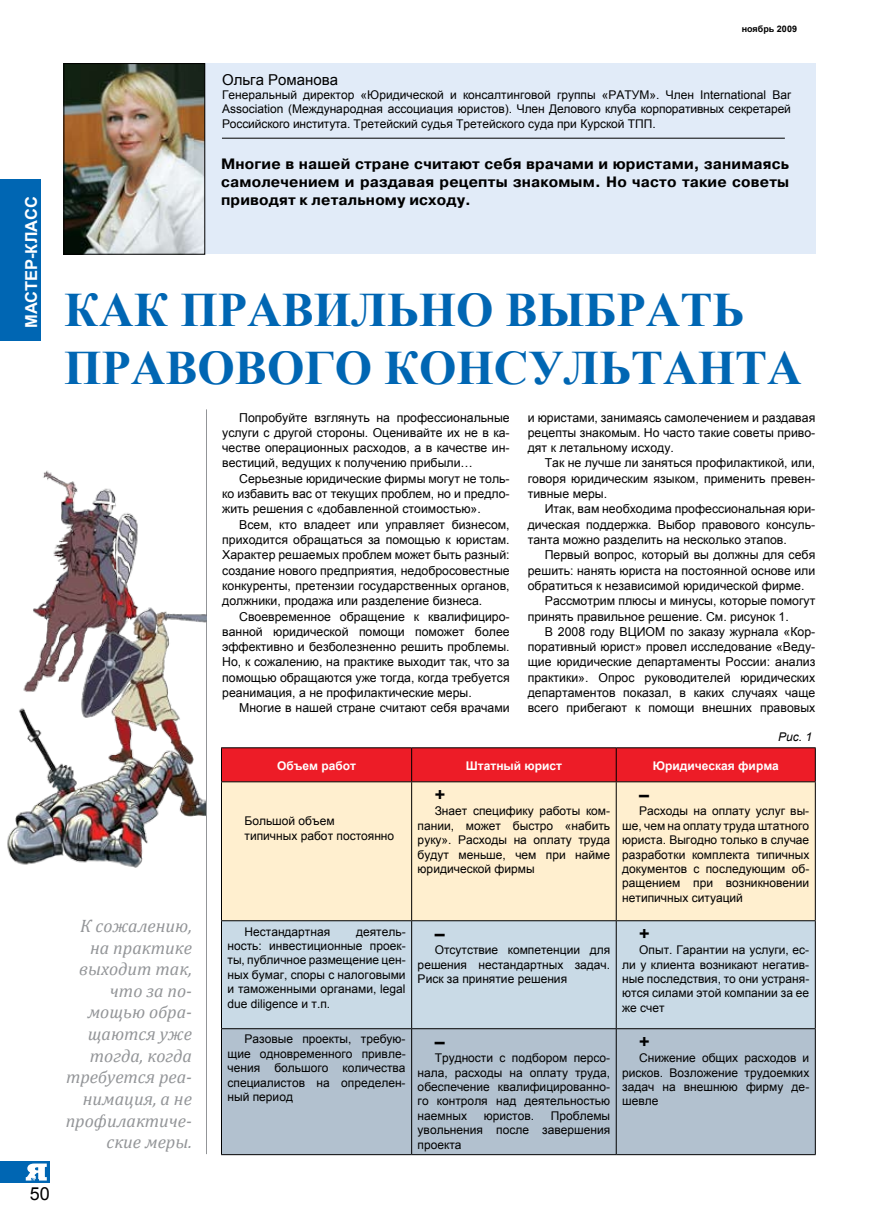
<style>
.page{position:relative;width:893px;height:1225px;background:#fff}
.page>*{position:absolute;margin:0;border:0;box-sizing:border-box;transform-origin:0 0}
.t1{font:700 48px/57.6px "Times New Roman";color:#0066b3}
.t2{font:italic 18px/21.6px "Cambria";color:#939598;text-align:right}
.t3{font:700 18px "Arial";color:#000}
.t4{font:18px "Arial";color:#000}
.t5{font:700 16.5px "Arial";color:#fff}
.t6{font:700 15px/18px "Pragmatica C";letter-spacing:.01em;color:#000;text-align:justify}
.t7{font:15px "Arial";color:#000}
.t8{font:12.3px/15.3px "Arial";color:#000;text-align:justify}
.t9{font:12px/14.4px "Arial";color:#000;text-align:justify}
.t10{font:700 12px "Arial";color:#fff}
.t11{font:italic 12px "Arial";color:#000}
.t12{font:700 9px "Arial";color:#000}
</style>
<div class="page">
<div style="left:0;top:179px;width:40px;height:161px;background:#0066b3"></div>
<div style="left:0;top:1161px;width:50px;height:21px;background:#0066b3"></div>
<svg style="left:26px;top:1163px;width:21px;height:17px"></svg>
<img style="left:23px;top:470px;width:115px;height:222px">
<hr style="left:206px;top:409px;width:1px;height:745px;background:#939598">
<div style="left:64px;top:63px;width:751px;height:191px;background:#e1ebf8"></div>
<img style="left:66px;top:65px;width:137px;height:187px">
<div style="left:64px;top:63px;width:141px;height:191px;border:1px solid #000"></div>
<div style="left:222px;top:748px;width:593px;height:33px;background:#ed1c27"></div>
<div style="left:222px;top:782px;width:593px;height:138px;background:#ffefcf"></div>
<div style="left:222px;top:921px;width:593px;height:107px;background:#c9dae6"></div>
<div style="left:222px;top:1029px;width:593px;height:125px;background:#b2c1cf"></div>
<hr style="left:221px;top:747px;width:191px;height:1px;background:#000">
<hr style="left:221px;top:748px;width:1px;height:33px;background:#000">
<hr style="left:412px;top:747px;width:204px;height:1px;background:#000">
<hr style="left:411px;top:748px;width:1px;height:33px;background:#000">
<hr style="left:616px;top:747px;width:200px;height:1px;background:#000">
<hr style="left:616px;top:748px;width:1px;height:33px;background:#000">
<hr style="left:815px;top:748px;width:1px;height:33px;background:#000">
<hr style="left:221px;top:1029px;width:1px;height:125px;background:#000">
<hr style="left:411px;top:1029px;width:1px;height:125px;background:#000">
<hr style="left:616px;top:1029px;width:1px;height:125px;background:#000">
<hr style="left:815px;top:1029px;width:1px;height:125px;background:#000">
<hr style="left:221px;top:1154px;width:191px;height:1px;background:#000">
<hr style="left:412px;top:1154px;width:204px;height:1px;background:#000">
<hr style="left:616px;top:1154px;width:200px;height:1px;background:#000">
<hr style="left:221px;top:781px;width:191px;height:1px;background:#000">
<hr style="left:221px;top:782px;width:1px;height:138px;background:#000">
<hr style="left:412px;top:781px;width:204px;height:1px;background:#000">
<hr style="left:411px;top:782px;width:1px;height:138px;background:#000">
<hr style="left:616px;top:781px;width:200px;height:1px;background:#000">
<hr style="left:616px;top:782px;width:1px;height:138px;background:#000">
<hr style="left:815px;top:782px;width:1px;height:138px;background:#000">
<hr style="left:221px;top:920px;width:191px;height:1px;background:#000">
<hr style="left:221px;top:921px;width:1px;height:107px;background:#000">
<hr style="left:412px;top:920px;width:204px;height:1px;background:#000">
<hr style="left:411px;top:921px;width:1px;height:107px;background:#000">
<hr style="left:616px;top:920px;width:200px;height:1px;background:#000">
<hr style="left:616px;top:921px;width:1px;height:107px;background:#000">
<hr style="left:815px;top:921px;width:1px;height:107px;background:#000">
<hr style="left:221px;top:1028px;width:191px;height:1px;background:#000">
<hr style="left:412px;top:1028px;width:204px;height:1px;background:#000">
<hr style="left:616px;top:1028px;width:200px;height:1px;background:#000">
<hr style="left:222px;top:138px;width:563px;height:1px;background:#000">
<img style="left:79px;top:601px;width:127px;height:101px">
<img style="left:7px;top:702px;width:198px;height:166px">
<h3 class="t5" style="left:21px;top:328px;width:133px;rotate:-90deg">МАСТЕР-КЛАСС</h3>
<h2 class="t4" style="left:30px;top:1181px;width:22px">50</h2>
<p class="t12" style="left:742px;top:23px;width:57px">ноябрь 2009</p>
<p class="t7" style="left:222px;top:70px;width:118px">Ольга Романова</p>
<p class="t9" style="left:222px;top:88px;width:570px">Генеральный директор «Юридической и консалтинговой группы «РАТУМ». Член International Bar Association (Международная ассоциация юристов). Член Делового клуба корпоративных секретарей Российского института. Третейский судья Третейского суда при Курской ТПП.</p>
<p class="t6" style="left:221px;top:155px;width:570px">Многие в нашей стране считают себя врачами и юристами, занимаясь самолечением и раздавая рецепты знакомым. Но часто такие советы приводят к летальному исходу.</p>
<h1 class="t1" style="left:64px;top:280px;width:739px">Как правильно выбрать правового консультанта</h1>
<p class="t8" style="left:222px;top:410px;width:289px;text-indent:17px">Попробуйте взглянуть на профессиональные услуги с другой стороны. Оценивайте их не в ка&shy;честве операционных расходов, а в качестве ин&shy;вестиций, ведущих к получению прибыли…</p>
<p class="t8" style="left:222px;top:471px;width:289px;text-indent:17px">Серьезные юридические фирмы могут не толь&shy;ко избавить вас от текущих проблем, но и предло&shy;жить решения с «добавленной стоимостью».</p>
<p class="t8" style="left:222px;top:517px;width:289px;text-indent:17px">Всем, кто владеет или управляет бизнесом, приходится обращаться за помощью к юристам.<br>Характер решаемых проблем может быть разный: создание нового предприятия, недобросовестные конкуренты, претензии государственных органов, должники, продажа или разделение бизнеса.</p>
<p class="t8" style="left:222px;top:608px;width:289px;text-indent:17px">Своевременное обращение к квалифициро&shy;ванной юридической помощи поможет более эффективно и безболезненно решить проблемы.<br>Но, к сожалению, на практике выходит так, что за помощью обращаются уже тогда, когда требуется реанимация, а не профилактические меры.</p>
<p class="t8" style="left:239px;top:700px;width:272px">Многие в нашей стране считают себя врачами</p>
<p class="t8" style="left:528px;top:410px;width:289px">и юристами, занимаясь самолечением и раздавая рецепты знакомым. Но часто такие советы приво&shy;дят к летальному исходу.</p>
<p class="t8" style="left:528px;top:455px;width:289px;text-indent:17px">Так не лучше ли заняться профилактикой, или, говоря юридическим языком, применить превен&shy;тивные меры.</p>
<p class="t8" style="left:528px;top:501px;width:289px;text-indent:17px">Итак, вам необходима профессиональная юри&shy;дическая поддержка. Выбор правового консуль&shy;танта можно разделить на несколько этапов.</p>
<p class="t8" style="left:545px;top:547px;width:272px">Первый вопрос, который вы должны для себя</p>
<p class="t8" style="left:528px;top:563px;width:289px">решить: нанять юриста на постоянной основе или</p>
<p class="t8" style="left:528px;top:578px;width:278px">обратиться к независимой юридической фирме.</p>
<p class="t8" style="left:545px;top:593px;width:272px">Рассмотрим плюсы и минусы, которые помогут</p>
<p class="t8" style="left:528px;top:608px;width:263px">принять правильное решение. См. рисунок 1.</p>
<p class="t8" style="left:545px;top:624px;width:272px">В 2008 году ВЦИОМ по заказу журнала «Кор-</p>
<p class="t8" style="left:528px;top:639px;width:289px">поративный юрист» провел исследование «Веду-</p>
<p class="t8" style="left:528px;top:654px;width:289px">щие юридические департаменты России: анализ</p>
<p class="t8" style="left:528px;top:670px;width:289px">практики». Опрос руководителей юридических</p>
<p class="t8" style="left:528px;top:685px;width:289px">департаментов показал, в каких случаях чаще</p>
<p class="t8" style="left:528px;top:700px;width:289px">всего прибегают к помощи внешних правовых</p>
<p class="t11" style="left:778px;top:729px;width:36px">Рис. 1</p>
<p class="t10" style="left:277px;top:758px;width:81px">Объем работ</p>
<p class="t10" style="left:466px;top:758px;width:98px">Штатный юрист</p>
<p class="t10" style="left:653px;top:758px;width:128px">Юридическая фирма</p>
<h2 class="t2" style="left:66px;top:914px;width:128px">К сожалению, на практике выходит так, что за по&shy;мощью обра&shy;щаются уже тогда, когда требуется реа&shy;нимация, а не профилактиче&shy;ские меры.</h2>
<p class="t9" style="left:244px;top:814px;width:151px">Большой объем<br>типичных работ постоянно</p>
<h2 class="t3" style="left:435px;top:782px;width:12px">+</h2>
<p class="t9" style="left:418px;top:804px;width:194px;text-indent:17px">Знает специфику работы ком&shy;пании, может быстро «набить руку». Расходы на оплату труда будут меньше, чем при найме юридической фирмы</p>
<p class="t9" style="left:244px;top:924px;width:87px">Нестандартная</p>
<p class="t9" style="left:227px;top:924px;width:180px;text-indent:129px">деятель&shy;ность: инвестиционные проек&shy;ты, публичное размещение цен&shy;ных бумаг, споры с налоговыми и таможенными органами, legal due diligence и т.п.</p>
<h2 class="t3" style="left:435px;top:921px;width:12px">–</h2>
<p class="t9" style="left:418px;top:943px;width:194px;text-indent:17px">Отсутствие компетенции для решения нестандартных задач.<br>Риск за принятие решения</p>
<p class="t9" style="left:227px;top:1032px;width:180px;text-indent:17px">Разовые проекты, требую&shy;щие одновременного привле&shy;чения большого количества специалистов на определен&shy;ный период</p>
<h2 class="t3" style="left:435px;top:1029px;width:12px">–</h2>
<p class="t9" style="left:418px;top:1051px;width:194px;text-indent:17px">Трудности с подбором персо&shy;нала, расходы на оплату труда, обеспечение квалифицированно&shy;го контроля над деятельностью наемных</p>
<p class="t9" style="left:418px;top:1108px;width:194px;text-indent:133px">Проблемы увольнения после завершения проекта</p>
<p class="t9" style="left:484px;top:1108px;width:52px">юристов.</p>
<h2 class="t3" style="left:639px;top:782px;width:12px">–</h2>
<p class="t9" style="left:622px;top:804px;width:189px;text-indent:17px">Расходы на оплату услуг вы&shy;ше, чем на оплату труда штатного юриста. Выгодно только в случае разработки комплекта типичных документов с последующим об&shy;ращением при возникновении нетипичных ситуаций</p>
<h2 class="t3" style="left:639px;top:921px;width:12px">+</h2>
<p class="t9" style="left:622px;top:943px;width:189px;text-indent:17px">Опыт. Гарантии на услуги, ес&shy;ли у клиента возникают негатив&shy;ные последствия, то они устраня&shy;ются силами этой компании за ее же счет</p>
<h2 class="t3" style="left:639px;top:1029px;width:12px">+</h2>
<p class="t9" style="left:622px;top:1051px;width:189px;text-indent:17px">Снижение общих расходов и рисков. Возложение трудоемких задач на внешнюю фирму де&shy;шевле</p>
</div>
